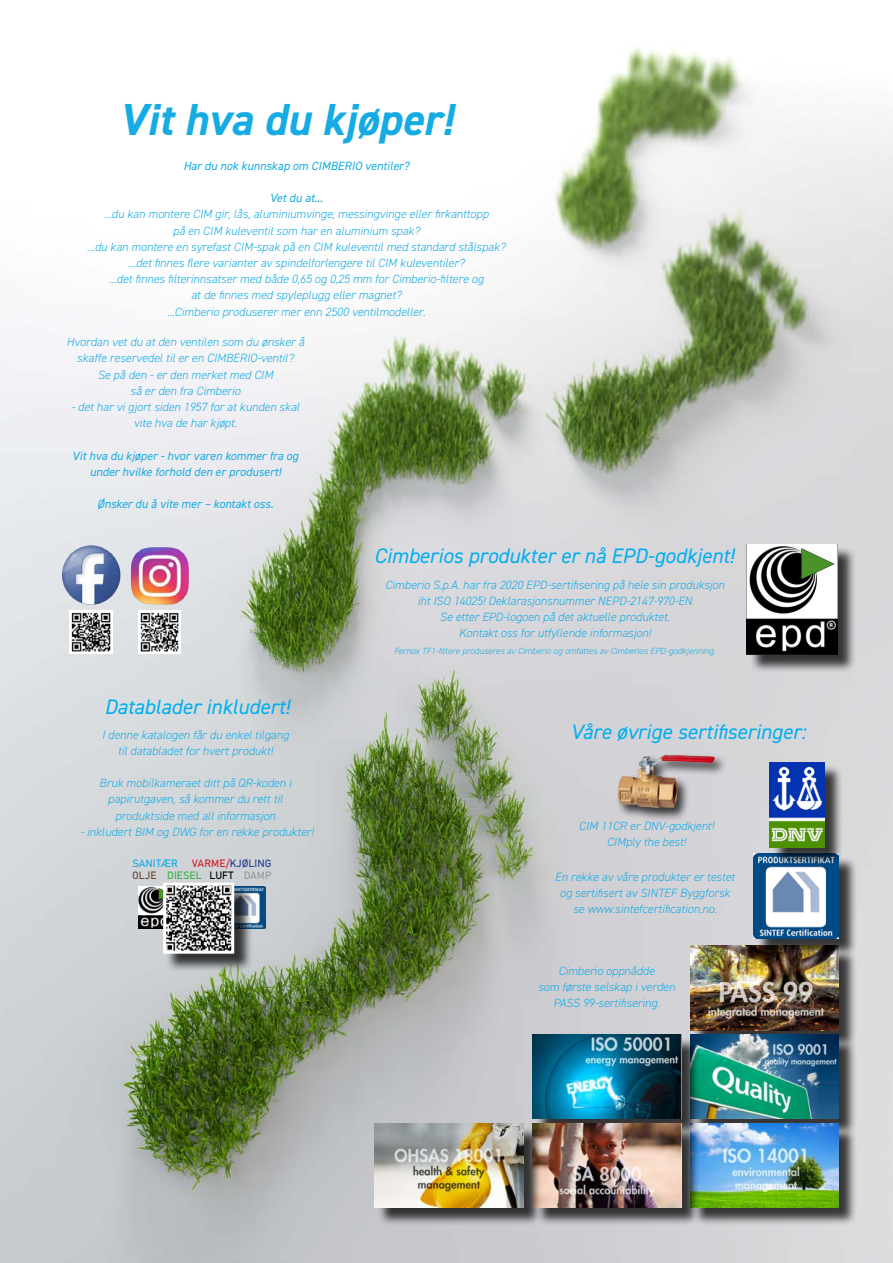
<style>
.page{position:relative;width:893px;height:1263px;background:#fff}
.page>*{position:absolute;margin:0;border:0;box-sizing:border-box;transform-origin:0 0}
.t1{font:italic 700 45px "DIN2014";color:#16ace3}
.t2{font:italic 21px "DIN2014";color:#00aeef}
.t3{font:italic 300 12px/16.2px "DIN2014";color:#16ace3;text-align:center}
.t4{font:italic 12px/16.2px "DIN2014";color:#16ace3;text-align:center}
.t5{font:10.5px/11.7px "Bahnschrift";color:#25408f;text-align:right}
.t6{font:10.5px "Bahnschrift";color:#16ace3}
.t7{font:italic 300 9px "DIN2014";color:#16ace3}
.s1{color:#d2232a}
.s2{color:#684a3a}
.s3{color:#41ad49}
.s4{color:#000}
.s5{color:#636466}
</style>
<div class="page">
<img style="left:0;top:47px;width:893px;height:1216px">
<div style="left:692px;top:948px;width:166px;height:101px;background:#000;opacity:.75"></div>
<img style="left:690px;top:945px;width:149px;height:85px">
<div style="left:692px;top:1037px;width:166px;height:100px;background:#000;opacity:.75"></div>
<img style="left:690px;top:1035px;width:149px;height:84px">
<div style="left:692px;top:1126px;width:166px;height:100px;background:#000;opacity:.75"></div>
<img style="left:700px;top:1124px;width:139px;height:83px">
<div style="left:535px;top:1037px;width:165px;height:100px;background:#000;opacity:.75"></div>
<img style="left:533px;top:1035px;width:148px;height:84px">
<div style="left:535px;top:1126px;width:165px;height:100px;background:#000;opacity:.75"></div>
<img style="left:533px;top:1124px;width:148px;height:83px">
<div style="left:377px;top:1126px;width:165px;height:100px;background:#000;opacity:.75"></div>
<img style="left:375px;top:1124px;width:149px;height:83px">
<div style="left:756px;top:856px;width:102px;height:102px;background:#000;opacity:.75"></div>
<img style="left:754px;top:854px;width:85px;height:85px">
<div style="left:749px;top:546px;width:107px;height:127px;background:#000;opacity:.75"></div>
<img style="left:746px;top:544px;width:92px;height:110px">
<div style="left:772px;top:764px;width:71px;height:102px;background:#000;opacity:.75"></div>
<img style="left:770px;top:762px;width:54px;height:85px">
<img style="left:59px;top:542px;width:64px;height:64px">
<img style="left:128px;top:544px;width:63px;height:64px">
<img style="left:70px;top:610px;width:42px;height:43px">
<img style="left:138px;top:610px;width:43px;height:43px">
<div style="left:616px;top:753px;width:112px;height:68px;background:#000;opacity:.75"></div>
<img style="left:617px;top:754px;width:98px;height:54px">
<img style="left:253px;top:886px;width:13px;height:43px">
<img style="left:139px;top:886px;width:24px;height:42px">
<div style="left:165px;top:885px;width:88px;height:87px;background:#000;opacity:.75"></div>
<img style="left:167px;top:887px;width:63px;height:63px">
<div style="left:163px;top:883px;width:71px;height:71px;border:3px solid #fff"></div>
<h1 class="t1" style="left:119px;top:89px;width:336px">Vit hva du kjøper!</h1>
<p class="t4" style="left:183px;top:157px;width:228px">Har du nok kunnskap om CIMBERIO ventiler?</p>
<p class="t4" style="left:270px;top:190px;width:55px">Vet du at...</p>
<p class="t3" style="left:87px;top:206px;width:420px">...du kan montere CIM gir, lås, aluminiumvinge, messingvinge eller firkanttopp<br>på en CIM kuleventil som har en aluminium spak?<br>...du kan montere en syrefast CIM-spak på en CIM kuleventil med standard stålspak? ...det finnes flere varianter av spindelforlengere til CIM kuleventiler?<br>...det finnes filterinnsatser med både 0,65 og 0,25 mm for Cimberio-filtere og<br>at de finnes med spyleplugg eller magnet?<br>...Cimberio produserer mer enn 2500 ventilmodeller.</p>
<p class="t3" style="left:66px;top:334px;width:239px">Hvordan vet du at den ventilen som du ønsker å skaffe reservedel til er en CIMBERIO-ventil?<br>Se på den - er den merket med CIM<br>så er den fra Cimberio</p>
<p class="t3" style="left:71px;top:399px;width:230px">- det har vi gjort siden 1957 for at kunden skal vite hva de har kjøpt.</p>
<p class="t4" style="left:72px;top:447px;width:228px">Vit hva du kjøper - hvor varen kommer fra og under hvilke forhold den er produsert!</p>
<p class="t4" style="left:97px;top:496px;width:178px">Ønsker du å vite mer – kontakt oss.</p>
<h2 class="t2" style="left:104px;top:693px;width:187px">Datablader inkludert!</h2>
<h2 class="t2" style="left:374px;top:542px;width:361px">Cimberios produkter er nå EPD-godkjent!</h2>
<p class="t3" style="left:385px;top:577px;width:341px">Cimberio S.p.A. har fra 2020 EPD-sertifisering på hele sin produksjon iht ISO 14025! Deklarasjonsnummer NEPD-2147-970-EN<br>Se etter EPD-logoen på det aktuelle produktet.<br>Kontakt oss for utfyllende informasjon!</p>
<p class="t7" style="left:394px;top:645px;width:323px">Fernox TF1-filtere produseres av Cimberio og omfattes av Cimberios EPD-godkjenning.</p>
<h2 class="t2" style="left:570px;top:719px;width:237px">Våre øvrige sertifiseringer:</h2>
<p class="t3" style="left:102px;top:726px;width:189px">I denne katalogen får du enkel tilgang til databladet for hvert produkt!</p>
<p class="t3" style="left:99px;top:775px;width:194px">Bruk mobilkameraet ditt på QR-koden i papirutgaven, så kommer du rett til produktside med all informasjon</p>
<p class="t3" style="left:80px;top:824px;width:235px">- inkludert BIM og DWG for en rekke produkter!</p>
<p class="t3" style="left:579px;top:818px;width:136px">CIM 11CR er DNV-godkjent!<br>CIMply the best!</p>
<p class="t3" style="left:555px;top:868px;width:182px">En rekke av våre produkter er testet og sertifisert av SINTEF Byggforsk se www.sintefcertification.no.</p>
<p class="t5" style="left:132px;top:857px;width:141px"><span class="s1">VARME/</span>KJØLING<br><span class="s2">OLJE</span> <span class="s3">DIESEL</span> <span class="s4">LUFT</span> <span class="s5">DAMP</span></p>
<p class="t6" style="left:133px;top:855px;width:47px">SANITÆR</p>
<p class="t3" style="left:538px;top:963px;width:138px">Cimberio oppnådde<br>som første selskap i verden<br>PASS 99-sertifisering.</p>
</div>
